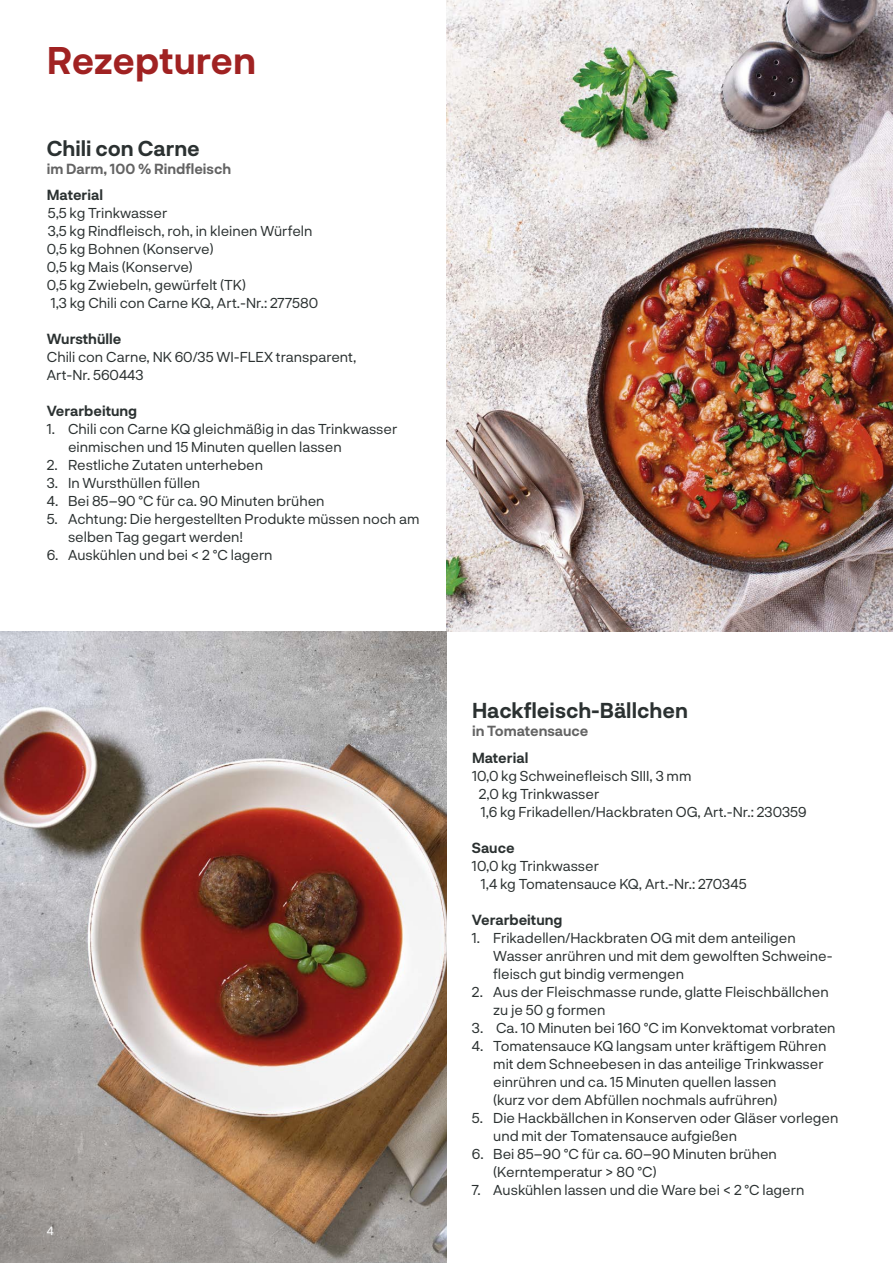
<style>
.page{position:relative;width:893px;height:1263px;background:#fff}
.page>*{position:absolute;margin:0;border:0;box-sizing:border-box;transform-origin:0 0}
.t1{font:700 37.5px "Neurial Grotesk";color:#a02222}
.t2{font:700 21px "Neurial Grotesk";color:#2b3131}
.t3{font:14.25px/18px "Neurial Grotesk";color:#2b3131}
.t4{font:700 14.25px "Neurial Grotesk";color:#2b3131}
.t5{font:700 14.25px "Neurial Grotesk";color:#636363}
.t6{font:12px "Neurial Grotesk";color:#fff}
</style>
<div class="page">
<img style="left:446px;top:0;width:447px;height:631px">
<img style="left:0;top:631px;width:446px;height:632px">
<h1 class="t1" style="left:47px;top:33px;width:211px">Rezepturen</h1>
<h2 class="t2" style="left:47px;top:133px;width:155px">Chili con Carne</h2>
<p class="t5" style="left:47px;top:158px;width:186px">im Darm, 100 % Rindfleisch</p>
<p class="t4" style="left:47px;top:185px;width:58px">Material</p>
<p class="t3" style="left:47px;top:204px;width:273px">5,5 kg Trinkwasser<br>3,5 kg Rindfleisch, roh, in kleinen Würfeln<br>0,5 kg Bohnen (Konserve)<br>0,5 kg Mais (Konserve)<br>0,5 kg Zwiebeln, gewürfelt (TK)<br>1,3 kg Chili con Carne KQ, Art.-Nr.: 277580</p>
<p class="t4" style="left:47px;top:329px;width:76px">Wursthülle</p>
<p class="t3" style="left:47px;top:348px;width:311px">Chili con Carne, NK 60/35 WI-FLEX transparent,<br>Art-Nr. 560443</p>
<p class="t4" style="left:47px;top:401px;width:92px">Verarbeitung</p>
<p class="t3" style="left:68px;top:420px;width:331px;text-indent:-21px">1. Chili con Carne KQ gleichmäßig in das Trinkwasser einmischen und 15 Minuten quellen lassen</p>
<p class="t3" style="left:47px;top:456px;width:218px">2. Restliche Zutaten unterheben</p>
<p class="t3" style="left:47px;top:474px;width:155px">3. In Wursthüllen füllen</p>
<p class="t3" style="left:47px;top:492px;width:279px">4. Bei 85–90 °C für ca. 90 Minuten brühen</p>
<p class="t3" style="left:68px;top:510px;width:353px;text-indent:-21px">5. Achtung: Die hergestellten Produkte müssen noch am selben Tag gegart werden!</p>
<p class="t3" style="left:47px;top:546px;width:227px">6. Auskühlen und bei &lt; 2 °C lagern</p>
<p class="t6" style="left:47px;top:1223px;width:8px">4</p>
<h2 class="t2" style="left:472px;top:696px;width:217px">Hackfleisch-Bällchen</h2>
<p class="t5" style="left:472px;top:721px;width:118px">in Tomatensauce</p>
<p class="t4" style="left:472px;top:747px;width:58px">Material</p>
<p class="t3" style="left:479px;top:766px;width:329px;text-indent:-7px">10,0 kg Schweinefleisch SIII, 3 mm<br>2,0 kg Trinkwasser<br>1,6 kg Frikadellen/Hackbraten OG, Art.-Nr.: 230359</p>
<p class="t4" style="left:472px;top:837px;width:44px">Sauce</p>
<p class="t3" style="left:481px;top:856px;width:267px;text-indent:-9px">10,0 kg Trinkwasser<br>1,4 kg Tomatensauce KQ, Art.-Nr.: 270345</p>
<p class="t4" style="left:472px;top:909px;width:92px">Verarbeitung</p>
<p class="t3" style="left:493px;top:928px;width:341px;text-indent:-21px">1. Frikadellen/Hackbraten OG mit dem anteiligen<br>Wasser anrühren und mit dem gewolften Schweine&shy;fleisch gut bindig vermengen</p>
<p class="t3" style="left:493px;top:982px;width:337px;text-indent:-21px">2. Aus der Fleischmasse runde, glatte Fleischbällchen zu je 50 g formen</p>
<p class="t3" style="left:472px;top:1018px;width:365px">3. Ca. 10 Minuten bei 160 °C im Konvektomat vorbraten</p>
<p class="t3" style="left:493px;top:1036px;width:335px;text-indent:-21px">4. Tomatensauce KQ langsam unter kräftigem Rühren mit dem Schneebesen in das anteilige Trinkwasser einrühren und ca. 15 Minuten quellen lassen<br>(kurz vor dem Abfüllen nochmals aufrühren)</p>
<p class="t3" style="left:493px;top:1108px;width:347px;text-indent:-21px">5. Die Hackbällchen in Konserven oder Gläser vorlegen und mit der Tomatensauce aufgießen</p>
<p class="t3" style="left:493px;top:1144px;width:285px;text-indent:-21px">6. Bei 85–90 °C für ca. 60–90 Minuten brühen (Kerntemperatur &gt; 80 °C)</p>
<p class="t3" style="left:472px;top:1180px;width:334px">7. Auskühlen lassen und die Ware bei &lt; 2 °C lagern</p>
</div>
